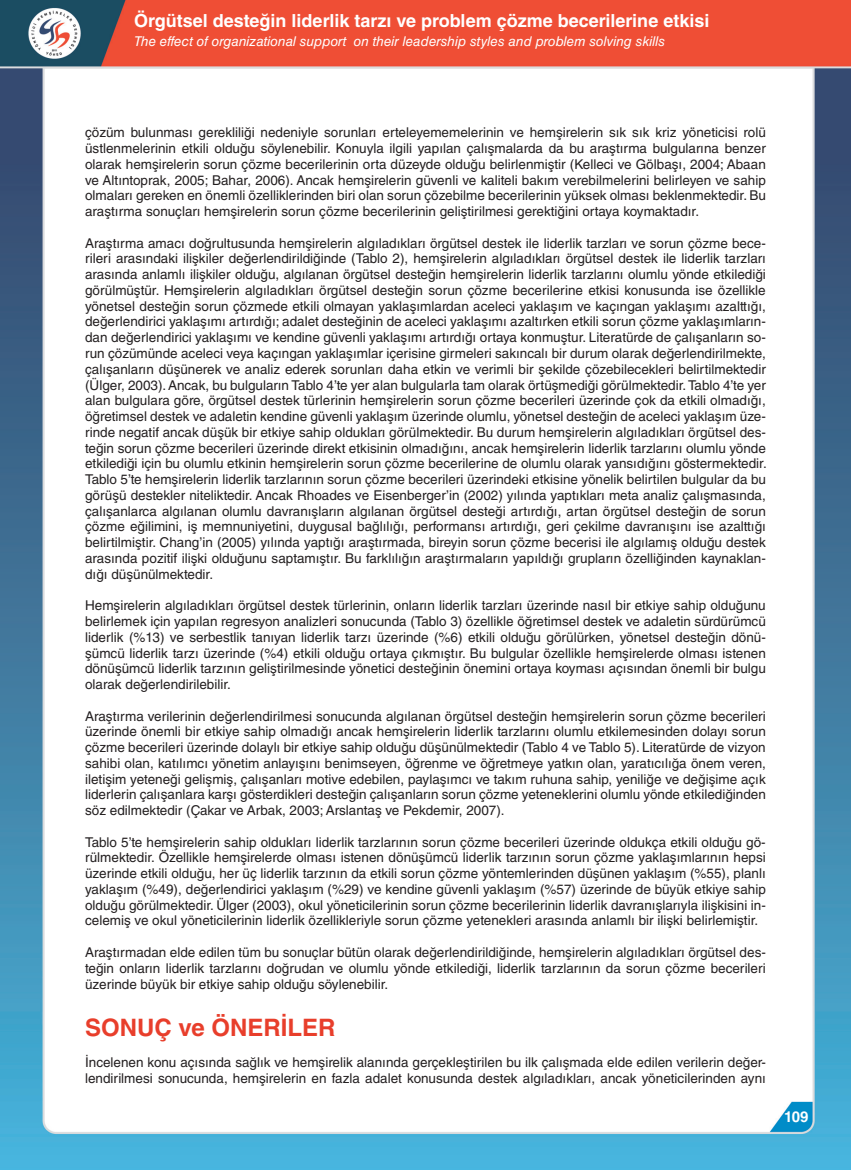
<style>
.page{position:relative;width:851px;height:1170px;background:#fff}
.page>*{position:absolute;margin:0;border:0;box-sizing:border-box;transform-origin:0 0}
.t1{font:700 24px "Helvetica LT Std";color:#e83e2b}
.t2{font:700 18px "Helvetica LT Std";color:#fff}
.t3{font:700 15px "Helvetica LT Std";color:#fff}
.t4{font:13.5px/15.8px "Helvetica LT Std";color:#231f20;text-align:justify}
.t5{font:italic 13.5px "Helvetica LT Std";color:#fff}
</style>
<div class="page">
<img style="left:0;top:0;width:850px;height:1169px">
<h2 class="t2" style="left:134px;top:9px;width:576px">Örgütsel desteğin liderlik tarzı ve problem çözme becerilerine etkisi</h2>
<p class="t5" style="left:134px;top:33px;width:532px">The effect of organizational support on their leadership styles and problem solving skills</p>
<p class="t4" style="left:85px;top:125px;width:682px">çözüm bulunması gerekliliği nedeniyle sorunları erteleyememelerinin ve hemşirelerin sık sık kriz yöneticisi rolü üstlenmelerinin etkili olduğu söylenebilir. Konuyla ilgili yapılan çalışmalarda da bu araştırma bulgularına benzer olarak hemşirelerin sorun çözme becerilerinin orta düzeyde olduğu belirlenmiştir (Kelleci ve Gölbaşı, 2004; Abaan ve Altıntoprak, 2005; Bahar, 2006). Ancak hemşirelerin güvenli ve kaliteli bakım verebilmelerini belirleyen ve sahip olmaları gereken en önemli özelliklerinden biri olan sorun çözebilme becerilerinin yüksek olması beklenmektedir. Bu araştırma sonuçları hemşirelerin sorun çözme becerilerinin geliştirilmesi gerektiğini ortaya koymaktadır.</p>
<p class="t4" style="left:85px;top:235px;width:683px">Araştırma amacı doğrultusunda hemşirelerin algıladıkları örgütsel destek ile liderlik tarzları ve sorun çözme bece&shy;rileri arasındaki ilişkiler değerlendirildiğinde (Tablo 2), hemşirelerin algıladıkları örgütsel destek ile liderlik tarzları arasında anlamlı ilişkiler olduğu, algılanan örgütsel desteğin hemşirelerin liderlik tarzlarını olumlu yönde etkilediği görülmüştür. Hemşirelerin algıladıkları örgütsel desteğin sorun çözme becerilerine etkisi konusunda ise özellikle yönetsel desteğin sorun çözmede etkili olmayan yaklaşımlardan aceleci yaklaşım ve kaçıngan yaklaşımı azalttığı, değerlendirici yaklaşımı artırdığı; adalet desteğinin de aceleci yaklaşımı azaltırken etkili sorun çözme yaklaşımların&shy;dan değerlendirici yaklaşımı ve kendine güvenli yaklaşımı artırdığı ortaya konmuştur. Literatürde de çalışanların so&shy;run çözümünde aceleci veya kaçıngan yaklaşımlar içerisine girmeleri sakıncalı bir durum olarak değerlendirilmekte, çalışanların düşünerek ve analiz ederek sorunları daha etkin ve verimli bir şekilde çözebilecekleri belirtilmektedir (Ülger, 2003). Ancak, bu bulguların Tablo 4’te yer alan bulgularla tam olarak örtüşmediği görülmektedir. Tablo 4’te yer alan bulgulara göre, örgütsel destek türlerinin hemşirelerin sorun çözme becerileri üzerinde çok da etkili olmadığı, öğretimsel destek ve adaletin kendine güvenli yaklaşım üzerinde olumlu, yönetsel desteğin de aceleci yaklaşım üze&shy;rinde negatif ancak düşük bir etkiye sahip oldukları görülmektedir. Bu durum hemşirelerin algıladıkları örgütsel des&shy;teğin sorun çözme becerileri üzerinde direkt etkisinin olmadığını, ancak hemşirelerin liderlik tarzlarını olumlu yönde etkilediği için bu olumlu etkinin hemşirelerin sorun çözme becerilerine de olumlu olarak yansıdığını göstermektedir.<br>Tablo 5’te hemşirelerin liderlik tarzlarının sorun çözme becerileri üzerindeki etkisine yönelik belirtilen bulgular da bu görüşü destekler niteliktedir. Ancak Rhoades ve Eisenberger’in (2002) yılında yaptıkları meta analiz çalışmasında, çalışanlarca algılanan olumlu davranışların algılanan örgütsel desteği artırdığı, artan örgütsel desteğin de sorun çözme eğilimini, iş memnuniyetini, duygusal bağlılığı, performansı artırdığı, geri çekilme davranışını ise azalttığı belirtilmiştir. Chang’in (2005) yılında yaptığı araştırmada, bireyin sorun çözme becerisi ile algılamış olduğu destek arasında pozitif ilişki olduğunu saptamıştır. Bu farklılığın araştırmaların yapıldığı grupların özelliğinden kaynaklan&shy;dığı düşünülmektedir.</p>
<p class="t4" style="left:85px;top:597px;width:682px">Hemşirelerin algıladıkları örgütsel destek türlerinin, onların liderlik tarzları üzerinde nasıl bir etkiye sahip olduğunu belirlemek için yapılan regresyon analizleri sonucunda (Tablo 3) özellikle öğretimsel destek ve adaletin sürdürümcü liderlik (%13) ve serbestlik tanıyan liderlik tarzı üzerinde (%6) etkili olduğu görülürken, yönetsel desteğin dönü&shy;şümcü liderlik tarzı üzerinde (%4) etkili olduğu ortaya çıkmıştır. Bu bulgular özellikle hemşirelerde olması istenen dönüşümcü liderlik tarzının geliştirilmesinde yönetici desteğinin önemini ortaya koyması açısından önemli bir bulgu olarak değerlendirilebilir.</p>
<p class="t4" style="left:85px;top:707px;width:682px">Araştırma verilerinin değerlendirilmesi sonucunda algılanan örgütsel desteğin hemşirelerin sorun çözme becerileri üzerinde önemli bir etkiye sahip olmadığı ancak hemşirelerin liderlik tarzlarını olumlu etkilemesinden dolayı sorun çözme becerileri üzerinde dolaylı bir etkiye sahip olduğu düşünülmektedir (Tablo 4 ve Tablo 5). Literatürde de vizyon sahibi olan, katılımcı yönetim anlayışını benimseyen, öğrenme ve öğretmeye yatkın olan, yaratıcılığa önem veren, iletişim yeteneği gelişmiş, çalışanları motive edebilen, paylaşımcı ve takım ruhuna sahip, yeniliğe ve değişime açık liderlerin çalışanlara karşı gösterdikleri desteğin çalışanların sorun çözme yeteneklerini olumlu yönde etkilediğinden söz edilmektedir (Çakar ve Arbak, 2003; Arslantaş ve Pekdemir, 2007).</p>
<p class="t4" style="left:85px;top:834px;width:682px">Tablo 5’te hemşirelerin sahip oldukları liderlik tarzlarının sorun çözme becerileri üzerinde oldukça etkili olduğu gö&shy;rülmektedir. Özellikle hemşirelerde olması istenen dönüşümcü liderlik tarzının sorun çözme yaklaşımlarının hepsi üzerinde etkili olduğu, her üç liderlik tarzının da etkili sorun çözme yöntemlerinden düşünen yaklaşım (%55), planlı yaklaşım (%49), değerlendirici yaklaşım (%29) ve kendine güvenli yaklaşım (%57) üzerinde de büyük etkiye sahip olduğu görülmektedir. Ülger (2003), okul yöneticilerinin sorun çözme becerilerinin liderlik davranışlarıyla ilişkisini in&shy;celemiş ve okul yöneticilerinin liderlik özellikleriyle sorun çözme yetenekleri arasında anlamlı bir ilişki belirlemiştir.</p>
<p class="t4" style="left:85px;top:944px;width:682px">Araştırmadan elde edilen tüm bu sonuçlar bütün olarak değerlendirildiğinde, hemşirelerin algıladıkları örgütsel des&shy;teğin onların liderlik tarzlarını doğrudan ve olumlu yönde etkilediği, liderlik tarzlarının da sorun çözme becerileri üzerinde büyük bir etkiye sahip olduğu söylenebilir.</p>
<h1 class="t1" style="left:85px;top:1012px;width:252px">SONUÇ ve ÖNERİLER</h1>
<p class="t4" style="left:85px;top:1054px;width:682px">İncelenen konu açısında sağlık ve hemşirelik alanında gerçekleştirilen bu ilk çalışmada elde edilen verilerin değer&shy;lendirilmesi sonucunda, hemşirelerin en fazla adalet konusunda destek algıladıkları, ancak yöneticilerinden aynı</p>
<p class="t3" style="left:784px;top:1107px;width:26px">109</p>
</div>
